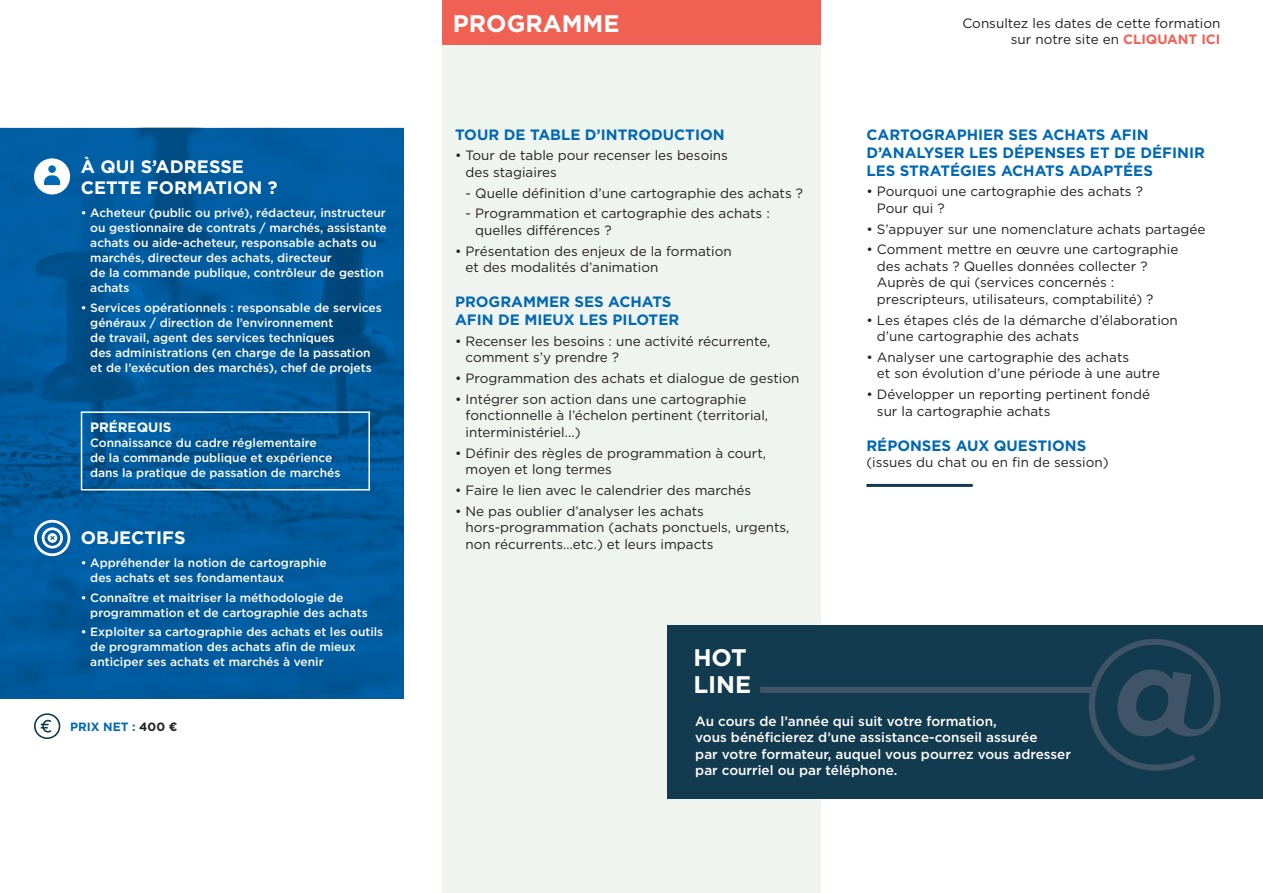
<style>
.page{position:relative;width:1263px;height:893px;background:#fff}
.page>*{position:absolute;margin:0;border:0;box-sizing:border-box;transform-origin:0 0}
.t1{font:700 24px/27px "Gotham";color:#fff}
.t2{font:700 18px/21px "Gotham";color:#fff}
.t3{font:700 15px/18px "Gotham";color:#0168b3}
.t4{font:13.5px/16.5px "Gotham";color:#231f20}
.t5{font:500 13.5px/16.5px "Gotham";color:#fff}
.t6{font:700 13.5px "Gotham";color:#fff}
.t7{font:500 12px/15px "Gotham";color:#fff}
.t8{font:700 12px "Gotham";color:#0168b3}
.s1{color:#231f20}
.s2{font-weight:700;color:#f16153}
</style>
<div class="page">
<div style="left:442px;top:0;width:379px;height:893px;background:#eff4ee"></div>
<svg style="left:0;top:128px;width:404px;height:570px;fill:#005b9e"></svg>
<svg style="left:34px;top:520px;width:36px;height:36px"></svg>
<div style="left:34px;top:158px;width:36px;height:36px;background:#fff;border-radius:50%"></div>
<svg style="left:44px;top:175px;width:16px;height:10px"></svg>
<div style="left:48px;top:165px;width:8px;height:8px;background:#0168b3;border-radius:50%"></div>
<div style="left:81px;top:411px;width:289px;height:79px;border:2px solid #fff"></div>
<svg style="left:34px;top:713px;width:27px;height:26px"></svg>
<hr style="left:866px;top:484px;width:107px;height:3px;background:#133b50">
<div style="left:442px;top:0;width:379px;height:44px;background:#f16153"></div>
<div style="left:668px;top:625px;width:595px;height:174px;background:#133b50"></div>
<svg style="left:1089px;top:639px;width:131px;height:132px"></svg>
<div style="left:760px;top:687px;width:334px;height:6px;background:#3f5468"></div>
<p class="t2" style="left:81px;top:156px;width:198px">À QUI S’ADRESSE<br>CETTE FORMATION ?</p>
<p class="t7" style="left:90px;top:205px;width:298px;text-indent:-9px">• Acheteur (public ou privé), rédacteur, instructeur ou gestionnaire de contrats / marchés, assistante achats ou aide-acheteur, responsable achats ou marchés, directeur des achats, directeur<br>de la commande publique, contrôleur de gestion achats</p>
<p class="t7" style="left:90px;top:300px;width:293px;text-indent:-9px">• Services opérationnels : responsable de services généraux / direction de l’environnement<br>de travail, agent des services techniques<br>des administrations (en charge de la passation et de l’exécution des marchés), chef de projets</p>
<p class="t6" style="left:90px;top:418px;width:83px">PRÉREQUIS</p>
<p class="t7" style="left:90px;top:435px;width:252px">Connaissance du cadre réglementaire<br>de la commande publique et expérience dans la pratique de passation de marchés</p>
<p class="t2" style="left:81px;top:527px;width:106px">OBJECTIFS</p>
<p class="t7" style="left:90px;top:555px;width:238px;text-indent:-9px">• Appréhender la notion de cartographie des achats et ses fondamentaux</p>
<p class="t7" style="left:90px;top:590px;width:279px;text-indent:-9px">• Connaître et maitriser la méthodologie de programmation et de cartographie des achats</p>
<p class="t7" style="left:90px;top:624px;width:295px;text-indent:-9px">• Exploiter sa cartographie des achats et les outils de programmation des achats afin de mieux anticiper ses achats et marchés à venir</p>
<p class="t8" style="left:70px;top:719px;width:109px">PRIX NET : <span class="s1">400 €</span></p>
<p class="t1" style="left:453px;top:10px;width:168px">PROGRAMME</p>
<p class="t4" style="left:962px;top:14px;width:259px;text-align:right">Consultez les dates de cette formation sur notre site en <span class="s2">CLIQUANT ICI</span></p>
<p class="t3" style="left:455px;top:125px;width:271px">TOUR DE TABLE D’INTRODUCTION</p>
<p class="t4" style="left:465px;top:147px;width:264px;text-indent:-11px">• Tour de table pour recenser les besoins des stagiaires</p>
<p class="t4" style="left:466px;top:184px;width:339px">- Quelle définition d’une cartographie des achats ?</p>
<p class="t4" style="left:475px;top:205px;width:296px;text-indent:-10px">- Programmation et cartographie des achats : quelles différences ?</p>
<p class="t4" style="left:465px;top:242px;width:268px;text-indent:-11px">• Présentation des enjeux de la formation et des modalités d’animation</p>
<p class="t3" style="left:455px;top:293px;width:226px">PROGRAMMER SES ACHATS<br>AFIN DE MIEUX LES PILOTER</p>
<p class="t4" style="left:465px;top:333px;width:307px;text-indent:-11px">• Recenser les besoins : une activité récurrente, comment s’y prendre ?</p>
<p class="t4" style="left:455px;top:370px;width:346px">• Programmation des achats et dialogue de gestion</p>
<p class="t4" style="left:465px;top:391px;width:304px;text-indent:-11px">• Intégrer son action dans une cartographie fonctionnelle à l’échelon pertinent (territorial, interministériel...)</p>
<p class="t4" style="left:465px;top:444px;width:302px;text-indent:-11px">• Définir des règles de programmation à court, moyen et long termes</p>
<p class="t4" style="left:455px;top:482px;width:298px">• Faire le lien avec le calendrier des marchés</p>
<p class="t4" style="left:465px;top:502px;width:326px;text-indent:-11px">• Ne pas oublier d’analyser les achats hors-programmation (achats ponctuels, urgents, non récurrents…etc.) et leurs impacts</p>
<p class="t1" style="left:693px;top:644px;width:59px">HOT<br>LINE</p>
<p class="t3" style="left:866px;top:125px;width:340px">CARTOGRAPHIER SES ACHATS AFIN<br>D’ANALYSER LES DÉPENSES ET DE DÉFINIR<br>LES STRATÉGIES ACHATS ADAPTÉES</p>
<p class="t4" style="left:877px;top:183px;width:267px;text-indent:-11px">• Pourquoi une cartographie des achats ?<br>Pour qui ?</p>
<p class="t4" style="left:866px;top:220px;width:341px">• S’appuyer sur une nomenclature achats partagée</p>
<p class="t4" style="left:877px;top:241px;width:303px;text-indent:-11px">• Comment mettre en œuvre une cartographie des achats ? Quelles données collecter ?<br>Auprès de qui (services concernés : prescripteurs, utilisateurs, comptabilité) ?</p>
<p class="t4" style="left:877px;top:311px;width:302px;text-indent:-11px">• Les étapes clés de la démarche d’élaboration d’une cartographie des achats</p>
<p class="t4" style="left:877px;top:349px;width:285px;text-indent:-11px">• Analyser une cartographie des achats<br>et son évolution d’une période à une autre</p>
<p class="t4" style="left:877px;top:386px;width:275px;text-indent:-11px">• Développer un reporting pertinent fondé sur la cartographie achats</p>
<p class="t3" style="left:866px;top:436px;width:221px">RÉPONSES AUX QUESTIONS</p>
<p class="t4" style="left:866px;top:454px;width:244px">(issues du chat ou en fin de session)</p>
<p class="t5" style="left:695px;top:712px;width:377px">Au cours de l’année qui suit votre formation,<br>vous bénéficierez d’une assistance-conseil assurée<br>par votre formateur, auquel vous pourrez vous adresser par courriel ou par téléphone.</p>
</div>
